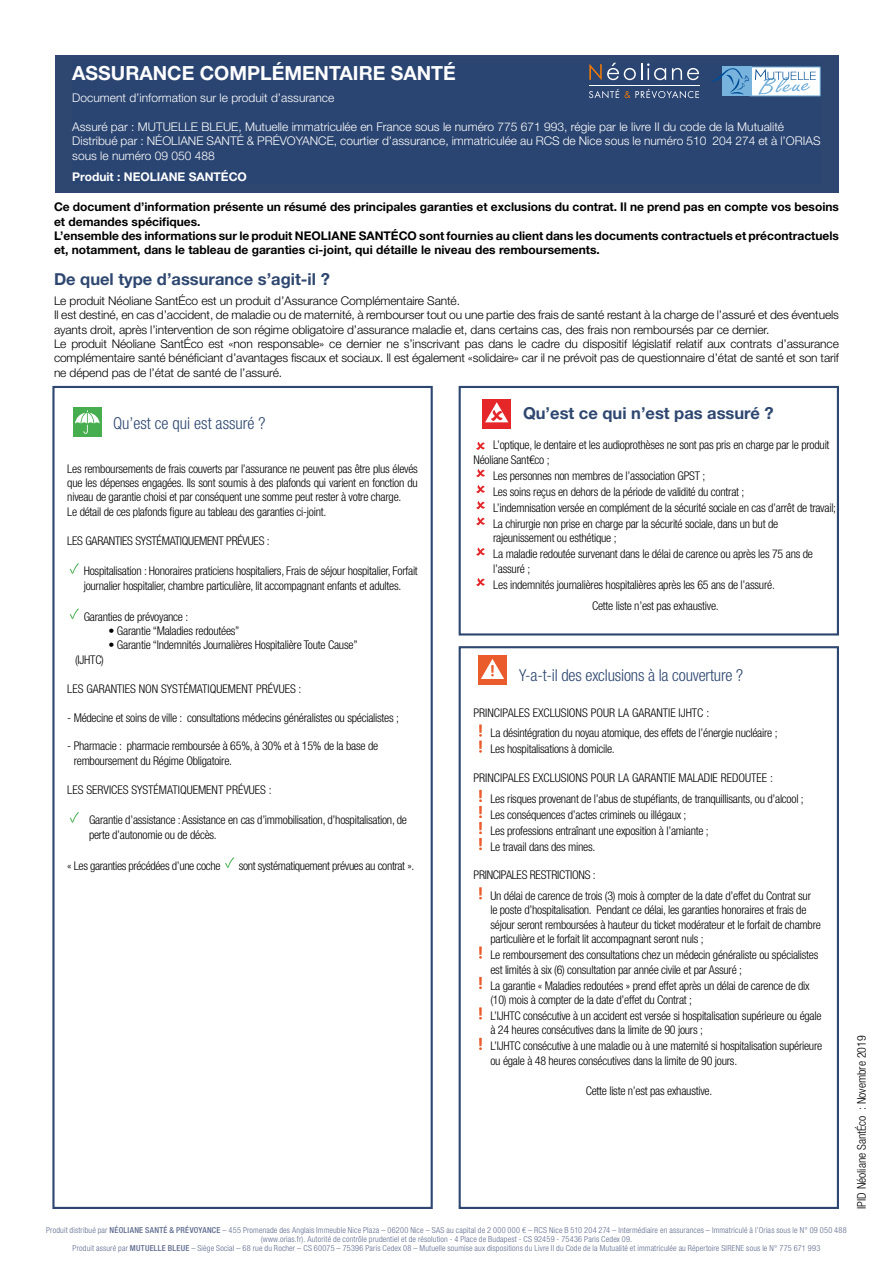
<style>
.page{position:relative;width:893px;height:1263px;background:#fff}
.page>*{position:absolute;margin:0;border:0;box-sizing:border-box;transform-origin:0 0}
.t1{font:700 19.5px "Helvetica Neue LT Std";color:#fff}
.t2{font:700 16.5px "Helvetica Neue LT Std";color:#2e4770}
.t3{font:300 condensed 16.5px "Helvetica Neue LT Std";letter-spacing:-.01em;color:#2e4770}
.t4{font:300 condensed 12px/14.4px "Helvetica Neue LT Std";letter-spacing:-.02em;color:#000}
.t5{font:300 12px/14.4px "Helvetica Neue LT Std";letter-spacing:-.01em;color:#000}
.t6{font:700 12px/14.4px "Helvetica Neue LT Std";color:#000}
.t7{font:300 12px/14.4px "Helvetica Neue LT Std";color:#fff}
.t8{font:300 condensed 12px "Helvetica Neue LT Std";color:#000}
.t9{font:700 12px "Helvetica Neue LT Std";color:#fff}
.t10{font:300 condensed 8.25px/9px "Helvetica Neue LT Std";letter-spacing:.02em;color:#5d6a8d;text-align:center}
.s1{font-weight:500}
</style>
<div class="page">
<div style="left:55px;top:55px;width:783px;height:138px;background:#2e4770"></div>
<svg style="left:70px;top:563px;width:9px;height:11px"></svg>
<svg style="left:70px;top:608px;width:9px;height:11px"></svg>
<svg style="left:70px;top:812px;width:9px;height:11px"></svg>
<svg style="left:225px;top:857px;width:9px;height:11px"></svg>
<div style="left:52px;top:386px;width:381px;height:823px;border:2px solid #2e4770"></div>
<div style="left:73px;top:407px;width:29px;height:30px;background:#46ae4e"></div>
<svg style="left:75px;top:410px;width:25px;height:24px"></svg>
<svg style="left:476px;top:442px;width:9px;height:8px"></svg>
<svg style="left:476px;top:469px;width:9px;height:8px"></svg>
<svg style="left:476px;top:485px;width:9px;height:8px"></svg>
<svg style="left:476px;top:501px;width:9px;height:8px"></svg>
<svg style="left:476px;top:517px;width:9px;height:8px"></svg>
<svg style="left:476px;top:547px;width:9px;height:9px"></svg>
<svg style="left:476px;top:578px;width:9px;height:8px"></svg>
<div style="left:459px;top:386px;width:380px;height:249px;border:2px solid #2e4770"></div>
<div style="left:482px;top:399px;width:29px;height:29px;background:#e52729"></div>
<svg style="left:485px;top:402px;width:23px;height:20px"></svg>
<svg style="left:479px;top:724px;width:3px;height:29px"></svg>
<svg style="left:479px;top:790px;width:3px;height:60px"></svg>
<svg style="left:479px;top:887px;width:3px;height:12px"></svg>
<svg style="left:479px;top:946px;width:3px;height:13px"></svg>
<svg style="left:479px;top:977px;width:3px;height:12px"></svg>
<svg style="left:479px;top:1007px;width:3px;height:12px"></svg>
<svg style="left:479px;top:1038px;width:3px;height:12px"></svg>
<div style="left:459px;top:646px;width:380px;height:563px;border:2px solid #2e4770"></div>
<div style="left:478px;top:655px;width:29px;height:30px;background:#eb5c2d"></div>
<svg style="left:481px;top:659px;width:23px;height:20px"></svg>
<svg style="left:711px;top:67px;width:105px;height:29px"></svg>
<div style="left:750px;top:67px;width:70px;height:29px;border:1px solid #77b3dd"></div>
<svg style="left:589px;top:63px;width:77px;height:17px"></svg>
<svg style="left:672px;top:68px;width:27px;height:12px"></svg>
<hr style="left:589px;top:85px;width:110px;height:1px;background:#fff">
<svg style="left:589px;top:89px;width:110px;height:9px"></svg>
<h1 class="t1" style="left:72px;top:61px;width:385px">ASSURANCE COMPLÉMENTAIRE SANTÉ</h1>
<p class="t7" style="left:72px;top:90px;width:264px">Document d’information sur le produit d’assurance</p>
<p class="t7" style="left:72px;top:119px;width:750px">Assuré par : MUTUELLE BLEUE, Mutuelle immatriculée en France sous le numéro 775 671 993, régie par le livre II du code de la Mutualité<br>Distribué par : NÉOLIANE SANTÉ &amp; PRÉVOYANCE, courtier d’assurance, immatriculée au RCS de Nice sous le numéro 510 204 274 et à l’ORIAS sous le numéro 09 050 488</p>
<p class="t9" style="left:72px;top:170px;width:176px">Produit : NEOLIANE SANTÉCO</p>
<p class="t6" style="left:54px;top:199px;width:786px">Ce document d’information présente un résumé des principales garanties et exclusions du contrat. Il ne prend pas en compte vos besoins et demandes spécifiques.<br>L’ensemble des informations sur le produit NEOLIANE SANTÉCO sont fournies au client dans les documents contractuels et précontractuels et, notamment, dans le tableau de garanties ci-joint, qui détaille le niveau des remboursements.</p>
<h2 class="t2" style="left:54px;top:269px;width:277px">De quel type d’assurance s’agit-il ?</h2>
<p class="t5" style="left:54px;top:293px;width:786px">Le produit Néoliane SantÉco est un produit d’Assurance Complémentaire Santé.<br>Il est destiné, en cas d’accident, de maladie ou de maternité, à rembourser tout ou une partie des frais de santé restant à la charge de l’assuré et des éventuels ayants droit, après l’intervention de son régime obligatoire d’assurance maladie et, dans certains cas, des frais non remboursés par ce dernier.<br>Le produit Néoliane SantÉco est «non responsable» ce dernier ne s’inscrivant pas dans le cadre du dispositif législatif relatif aux contrats d’assurance complémentaire santé bénéficiant d’avantages fiscaux et sociaux. Il est également «solidaire» car il ne prévoit pas de questionnaire d’état de santé et son tarif ne dépend pas de l’état de santé de l’assuré.</p>
<h2 class="t3" style="left:113px;top:414px;width:154px">Qu’est ce qui est assuré ?</h2>
<p class="t4" style="left:67px;top:461px;width:352px">Les remboursements de frais couverts par l’assurance ne peuvent pas être plus élevés que les dépenses engagées. Ils sont soumis à des plafonds qui varient en fonction du niveau de garantie choisi et par conséquent une somme peut rester à votre charge.<br>Le détail de ces plafonds figure au tableau des garanties ci-joint.</p>
<p class="t4" style="left:67px;top:533px;width:204px">LES GARANTIES SYSTÉMATIQUEMENT PRÉVUES :</p>
<p class="t4" style="left:84px;top:564px;width:336px">Hospitalisation : Honoraires praticiens hospitaliers, Frais de séjour hospitalier, Forfait journalier hospitalier, chambre particulière, lit accompagnant enfants et adultes.</p>
<p class="t4" style="left:84px;top:609px;width:106px">Garanties de prévoyance :</p>
<p class="t4" style="left:109px;top:623px;width:132px">• Garantie “Maladies redoutées”</p>
<p class="t4" style="left:109px;top:638px;width:250px">• Garantie “Indemnités Journalières Hospitalière Toute Cause”</p>
<p class="t4" style="left:75px;top:652px;width:30px">(IJHTC)</p>
<p class="t8" style="left:67px;top:681px;width:236px">LES GARANTIES NON SYSTÉMATIQUEMENT PRÉVUES :</p>
<p class="t4" style="left:67px;top:710px;width:333px">- Médecine et soins de ville : consultations médecins généralistes ou spécialistes ;</p>
<p class="t4" style="left:74px;top:739px;width:306px;text-indent:-6px">- Pharmacie : pharmacie remboursée à 65%, à 30% et à 15% de la base de remboursement du Régime Obligatoire.</p>
<p class="t8" style="left:67px;top:782px;width:206px">LES SERVICES SYSTÉMATIQUEMENT PRÉVUES :</p>
<p class="t4" style="left:89px;top:813px;width:320px">Garantie d’assistance : Assistance en cas d’immobilisation, d’hospitalisation, de perte d’autonomie ou de décès.</p>
<p class="t4" style="left:67px;top:858px;width:155px">« Les garanties précédées d’une coche</p>
<p class="t4" style="left:239px;top:858px;width:177px">sont systématiquement prévues au contrat ».</p>
<h2 class="t2" style="left:523px;top:403px;width:252px">Qu’est ce qui n’est pas assuré ?</h2>
<p class="t4" style="left:473px;top:438px;width:357px;text-indent:20px">L’optique, le dentaire et les audioprothèses ne sont pas pris en charge par le produit<br>Néoliane Sant€co ;</p>
<p class="t4" style="left:493px;top:467px;width:345px;line-height:16px">Les personnes non membres de l’association GPST ;<br>Les soins reçus en dehors de la période de validité du contrat ;<br>L’indemnisation versée en complément de la sécurité sociale en cas d’arrêt de travail; La chirurgie non prise en charge par la sécurité sociale, dans un but de</p>
<p class="t4" style="left:493px;top:530px;width:321px;line-height:16px">rajeunissement ou esthétique ;<br>La maladie redoutée survenant dans le délai de carence ou après les 75 ans de</p>
<p class="t4" style="left:493px;top:560px;width:283px;line-height:16px">l’assuré ;<br>Les indemnités journalières hospitalières après les 65 ans de l’assuré.</p>
<p class="t4" style="left:592px;top:598px;width:128px">Cette liste n’est pas exhaustive.</p>
<h2 class="t3" style="left:519px;top:665px;width:225px">Y-a-t-il des exclusions à la couverture ?</h2>
<p class="t4" style="left:490px;top:702px;width:289px;line-height:20.5px;text-indent:-17px">PRINCIPALES EXCLUSIONS POUR LA GARANTIE IJHTC :<br>La désintégration du noyau atomique, des effets de l’énergie nucléaire ;</p>
<p class="t4" style="left:490px;top:742px;width:126px">Les hospitalisations à domicile.</p>
<p class="t4" style="left:490px;top:767px;width:315px;line-height:20.5px;text-indent:-17px">PRINCIPALES EXCLUSIONS POUR LA GARANTIE MALADIE REDOUTEE :<br>Les risques provenant de l’abus de stupéfiants, de tranquillisants, ou d’alcool ;</p>
<p class="t4" style="left:490px;top:806px;width:220px;line-height:16px">Les conséquences d’actes criminels ou illégaux ;<br>Les professions entraînant une exposition à l’amiante ;<br>Le travail dans des mines.</p>
<p class="t4" style="left:490px;top:865px;width:322px;line-height:20.5px;text-indent:-17px">PRINCIPALES RESTRICTIONS :<br>Un délai de carence de trois (3) mois à compter de la date d’effet du Contrat sur</p>
<p class="t4" style="left:490px;top:903px;width:332px">le poste d’hospitalisation. Pendant ce délai, les garanties honoraires et frais de séjour seront remboursées à hauteur du ticket modérateur et le forfait de chambre particulière et le forfait lit accompagnant seront nuls ;</p>
<p class="t4" style="left:490px;top:948px;width:329px">Le remboursement des consultations chez un médecin généraliste ou spécialistes est limités à six (6) consultation par année civile et par Assuré ;</p>
<p class="t4" style="left:490px;top:978px;width:321px">La garantie « Maladies redoutées » prend effet après un délai de carence de dix (10) mois à compter de la date d’effet du Contrat ;</p>
<p class="t4" style="left:490px;top:1008px;width:333px">L’IJHTC consécutive à un accident est versée si hospitalisation supérieure ou égale à 24 heures consécutives dans la limite de 90 jours ;</p>
<p class="t4" style="left:490px;top:1039px;width:333px">L’IJHTC consécutive à une maladie ou à une maternité si hospitalisation supérieure ou égale à 48 heures consécutives dans la limite de 90 jours.</p>
<p class="t4" style="left:586px;top:1084px;width:128px">Cette liste n’est pas exhaustive.</p>
<p class="t10" style="left:46px;top:1225px;width:802px">Produit distribué par <span class="s1">NÉOLIANE SANTÉ &amp; PRÉVOYANCE</span> – 455 Promenade des Anglais Immeuble Nice Plaza – 06200 Nice – SAS au capital de 2 000 000 € – RCS Nice B 510 204 274 – Intermédiaire en assurances – Immatriculé à l’Orias sous le N° 09 050 488 (www.orias.fr). Autorité de contrôle prudentiel et de résolution - 4 Place de Budapest - CS 92459 - 75436 Paris Cedex 09.<br>Produit assuré par <span class="s1">MUTUELLE BLEUE</span> – Siège Social – 68 rue du Rocher – CS 60075 – 75396 Paris Cedex 08 – Mutuelle soumise aux dispositions du Livre II du Code de la Mutualité et immatriculée au Répertoire SIRENE sous le N° 775 671 993</p>
<p class="t8" style="left:855px;top:1209px;width:175px;rotate:-90deg">IPID Néoliane SantÉco : Novembre 2019</p>
</div>
